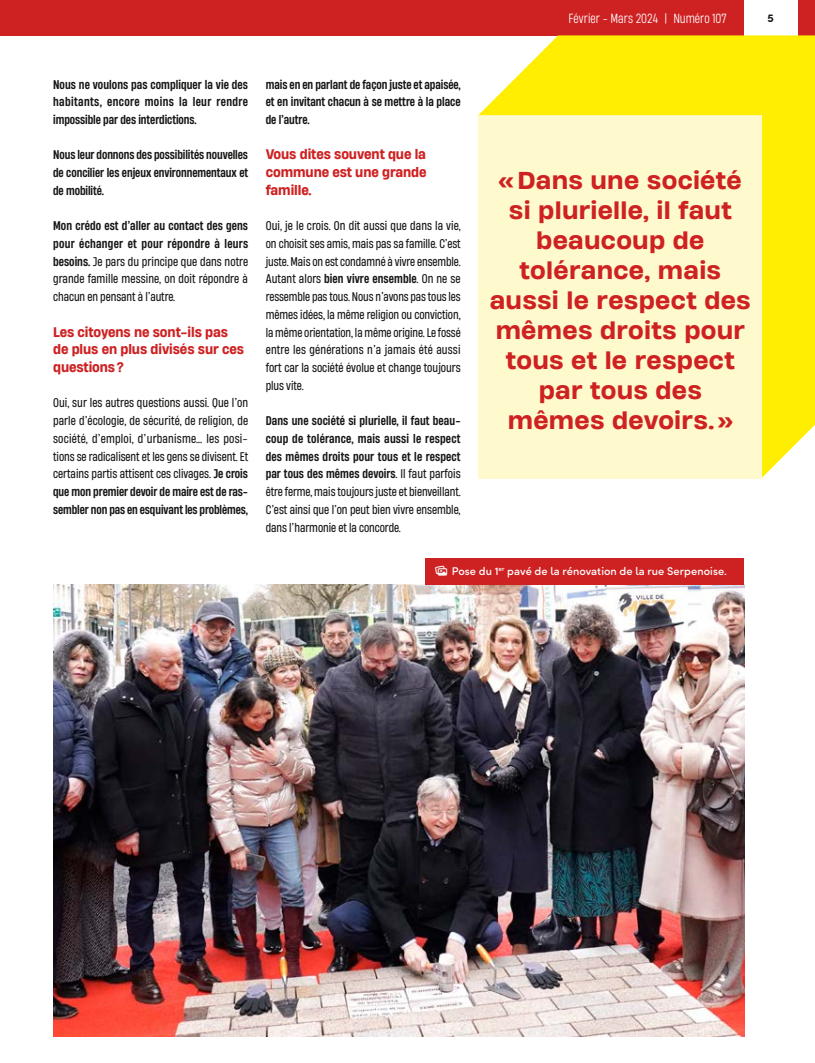
<style>
.page{position:relative;width:815px;height:1063px;background:#fff}
.page>*{position:absolute;margin:0;border:0;box-sizing:border-box;transform-origin:0 0}
.Titre_encadré_Heading_6_5_mm{font:500 23px/30px "Heading Now 75";letter-spacing:.015em;color:#ce2122;text-align:center}
.Question_M_le_maire{font:500 13.12px/17.8px "Heading Now 65";letter-spacing:-.005em;color:#ce2122}
.t1{font:12.5px "Heading Now 53";color:#fff}
.Texte_courant_-_Heading{font:11.88px/17.8px "Heading Now 54";color:#181716;text-align:justify}
.Texte_courant_-_Heading-2{font:500 11.88px/17.8px "Heading Now 55";letter-spacing:-.005em;color:#181716;text-align:justify}
.t2{font:500 11.25px "Sofia Pro Soft";letter-spacing:.005em;color:#fff}
.t3{font:700 11.25px "Sofia Pro Soft";color:#181716}
.s1{font-family:"Heading Now 55";font-weight:500}
.s2{font-family:"Heading Now 54";font-weight:400}
.s3{font-family:"SF Pro Text";font-size:11.88px}
</style>
<div class="page">
<div style="left:1px;top:0;width:814px;height:35px;background:#ce2122"></div>
<div style="left:744px;top:0;width:53px;height:35px;background:#fff"></div>
<img style="left:53px;top:585px;width:691px;height:451px">
<svg style="left:478px;top:35px;width:337px;height:443px;background:#fef697"></svg>
<div style="left:762px;top:80px;width:46px;height:53px;background:#fe0"></div>
<div style="left:425px;top:558px;width:319px;height:27px;background:#ce2122"></div>
<p class="t1" style="left:569px;top:10px;width:159px">Février - Mars 2024 | Numéro 107</p>
<p class="t3" style="left:767px;top:10px;width:8px">5</p>
<p class="Texte_courant_-_Heading-2" style="left:53px;top:75px;width:196px">Nous ne voulons pas compliquer la vie des habitants, encore moins la leur rendre impossible par des interdictions.</p>
<p class="Texte_courant_-_Heading-2" style="left:53px;top:146px;width:197px">Nous leur donnons des possibilités nouvelles de concilier les enjeux environnementaux et de mobilité.</p>
<p class="Texte_courant_-_Heading" style="left:53px;top:217px;width:197px"><span class="s1">Mon crédo est d’aller au contact des gens pour échanger et pour répondre à leurs besoins.</span> Je pars du principe que dans notre grande famille messine, on doit répondre à chacun en pensant à l’autre.</p>
<p class="Question_M_le_maire" style="left:53px;top:322px;width:192px">Les citoyens ne sont-ils pas de plus en plus divisés sur ces questions?</p>
<p class="Texte_courant_-_Heading" style="left:53px;top:394px;width:197px">Oui, sur les autres questions aussi. Que l’on parle d’écologie, de sécurité, de religion, de société, d’emploi, d’urbanisme… les posi&shy;tions se radicalisent et les gens se divisent. Et certains partis attisent ces clivages. <span class="s1">Je crois que mon premier devoir de maire est de ras&shy;sembler non pas en esquivant les problèmes,</span></p>
<p class="Texte_courant_-_Heading-2" style="left:266px;top:75px;width:196px">mais en en parlant de façon juste et apaisée, et en invitant chacun à se mettre à la place de l’autre.</p>
<p class="Question_M_le_maire" style="left:266px;top:145px;width:162px;text-align:justify">Vous dites souvent que la commune est une grande famille.</p>
<p class="Texte_courant_-_Heading" style="left:266px;top:217px;width:197px">Oui, je le crois. On dit aussi que dans la vie, on choisit ses amis, mais pas sa famille. C’est juste. Mais on est condamné à vivre ensemble.<br>Autant alors <span class="s1">bien vivre ensemble</span>. On ne se ressemble pas tous. Nous n’avons pas tous les mêmes idées, la même religion ou conviction, la même orientation, la même origine. Le fossé entre les générations n’a jamais été aussi fort car la société évolue et change toujours plus vite.</p>
<p class="Texte_courant_-_Heading-2" style="left:266px;top:412px;width:197px">Dans une société si plurielle, il faut beau&shy;coup de tolérance, mais aussi le respect des mêmes droits pour tous et le respect par tous des mêmes devoirs<span class="s2">. Il faut parfois être ferme, mais toujours juste et bienveillant.<br>C’est ainsi que l’on peut bien vivre ensemble, dans l’harmonie et la concorde.</span></p>
<p class="t2" style="left:434px;top:563px;width:295px"><span class="s3">㍵</span> Pose du 1<sup>er</sup> pavé de la rénovation de la rue Serpenoise.</p>
<p class="Titre_encadré_Heading_6_5_mm" style="left:490px;top:164px;width:262px">« Dans une société si plurielle, il faut beaucoup de tolérance, mais aussi le respect des mêmes droits pour tous et le respect par tous des mêmes devoirs.»</p>
</div>
